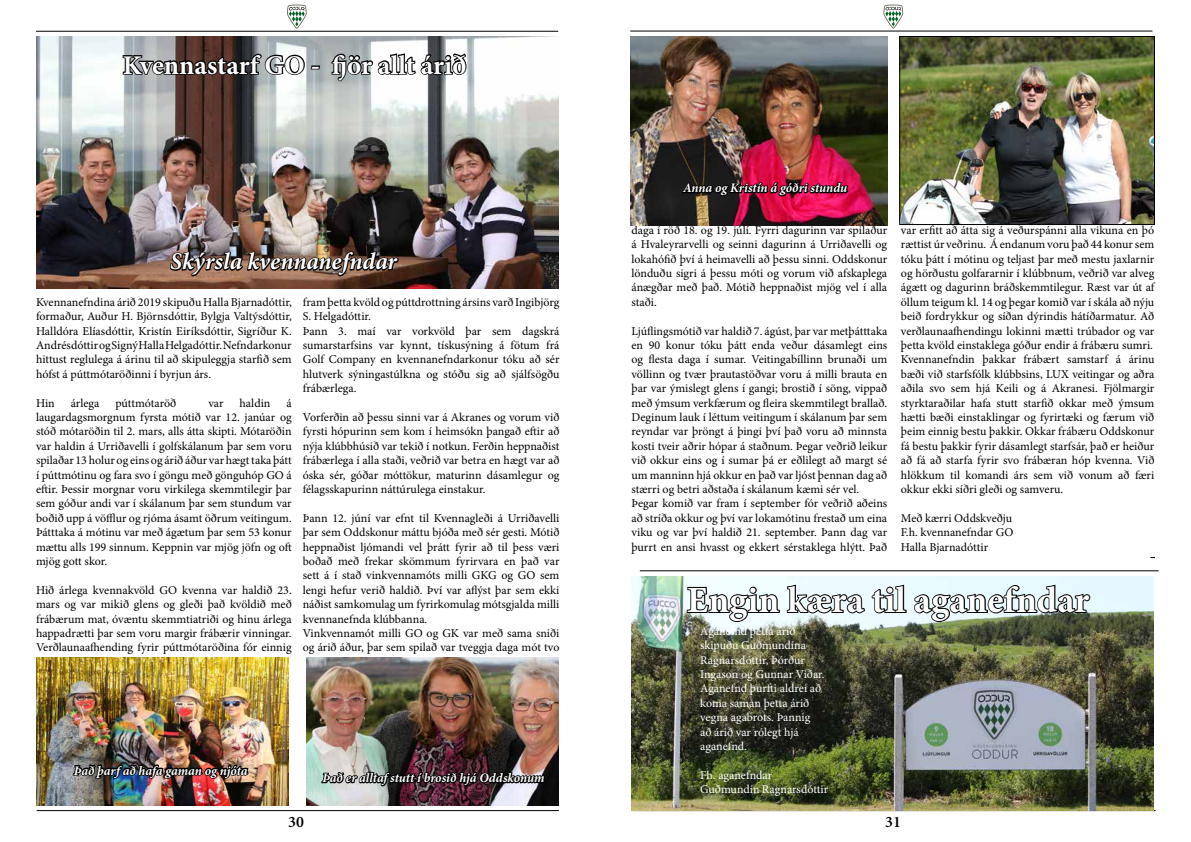
<style>
.page{position:relative;width:1191px;height:842px;background:#fff}
.page>*{position:absolute;margin:0;border:0;box-sizing:border-box;transform-origin:0 0}
.t1{font:700 37px "Minion Pro";color:#fff}
.t2{font:700 27px "Minion Pro";color:#fff}
.t3{font:italic 700 24px "Minion Pro";color:#fff}
.t4{font:600 16px "Minion Pro";color:#000}
.t5{font:italic 700 13px "Minion Pro";letter-spacing:-.005em;color:#fff}
.t6{font:12px/14.4px "Minion Pro";color:#000;text-align:justify}
.t7{font:12px/14.4px "Minion Pro";color:#fff}
</style>
<div class="page">
<svg style="left:287px;top:4px;width:20px;height:25px"></svg>
<hr style="left:36px;top:31px;width:522px;height:1px;background:#000">
<svg style="left:883px;top:4px;width:20px;height:25px"></svg>
<hr style="left:630px;top:31px;width:522px;height:1px;background:#000">
<hr style="left:37px;top:810px;width:522px;height:1px;background:#000">
<hr style="left:633px;top:810px;width:522px;height:1px;background:#000">
<img style="left:36px;top:36px;width:522px;height:252px">
<img style="left:169px;top:251px;width:230px;height:27px">
<svg style="left:122px;top:53px;width:199px;height:23px;background:#585454"></svg>
<svg style="left:330px;top:30px;width:137px;height:52px"></svg>
<img style="left:36px;top:657px;width:252px;height:149px">
<img style="left:306px;top:657px;width:252px;height:149px">
<img style="left:320px;top:771px;width:227px;height:16px">
<img style="left:71px;top:763px;width:179px;height:17px">
<hr style="left:640px;top:570px;width:518px;height:1px;background:#000">
<img style="left:631px;top:36px;width:256px;height:189px">
<img style="left:631px;top:576px;width:522px;height:234px">
<svg style="left:686px;top:583px;width:221px;height:40px"></svg>
<svg style="left:913px;top:583px;width:178px;height:40px;background:#94a09e"></svg>
<img style="left:901px;top:38px;width:252px;height:185px">
<div style="left:899px;top:36px;width:256px;height:189px;border:1px solid #000"></div>
<img style="left:680px;top:157px;width:169px;height:40px">
<h2 class="t2" style="left:123px;top:46px;width:345px">Kvennastarf GO - fjör allt árið</h2>
<h3 class="t3" style="left:170px;top:245px;width:228px">Skýrsla kvennanefndar</h3>
<p class="t6" style="left:36px;top:295px;width:257px">Kvennanefndina árið 2019 skipuðu Halla Bjarnadóttir, formaður, Auður H. Björnsdóttir, Bylgja Valtýsdóttir, Halldóra Elíasdóttir, Kristín Eiríksdóttir, Sigríður K.<br>Andrésdóttir og Signý Halla Helgadóttir. Nefndarkonur hittust reglulega á árinu til að skipuleggja starfið sem hófst á púttmótaröðinni í byrjun árs.</p>
<p class="t6" style="left:36px;top:396px;width:20px">Hin</p>
<p class="t6" style="left:71px;top:396px;width:30px">árlega</p>
<p class="t6" style="left:115px;top:396px;width:62px">púttmótaröð</p>
<p class="t6" style="left:208px;top:396px;width:17px">var</p>
<p class="t6" style="left:240px;top:396px;width:32px">haldin</p>
<p class="t6" style="left:36px;top:396px;width:257px;text-indent:250px">á laugardagsmorgnum fyrsta mótið var 12. janúar og stóð mótaröðin til 2. mars, alls átta skipti. Mótaröðin var haldin á Urriðavelli í golfskálanum þar sem voru spilaðar 13 holur og eins og árið áður var hægt taka þátt í púttmótinu og fara svo í göngu með gönguhóp GO á eftir. Þessir morgnar voru virkilega skemmtilegir þar sem góður andi var í skálanum þar sem stundum var boðið upp á vöfflur og rjóma ásamt öðrum veitingum.<br>Þátttaka á mótinu var með ágætum þar sem 53 konur mættu alls 199 sinnum. Keppnin var mjög jöfn og oft mjög gott skor.</p>
<p class="t6" style="left:36px;top:583px;width:257px">Hið árlega kvennakvöld GO kvenna var haldið 23. mars og var mikið glens og gleði það kvöldið með frábærum mat, óvæntu skemmtiatriði og hinu árlega happadrætti þar sem voru margir frábærir vinningar.<br>Verðlaunaafhending fyrir púttmótaröðina fór einnig</p>
<p class="t6" style="left:303px;top:295px;width:258px;text-align:left">fram þetta kvöld og púttdrottning ársins varð Ingibjörg S. Helgadóttir.<br>Þann 3. maí var vorkvöld þar sem dagskrá sumarstarfsins var kynnt, tískusýning á fötum frá Golf Company en kvennanefndarkonur tóku að sér hlutverk sýningastúlkna og stóðu sig að sjálfsögðu frábærlega.</p>
<p class="t6" style="left:303px;top:410px;width:258px">Vorferðin að þessu sinni var á Akranes og vorum við fyrsti hópurinn sem kom í heimsókn þangað eftir að nýja klúbbhúsið var tekið í notkun. Ferðin heppnaðist frábærlega í alla staði, veðrið var betra en hægt var að óska sér, góðar móttökur, maturinn dásamlegur og félagsskapurinn náttúrulega einstakur.</p>
<p class="t6" style="left:303px;top:511px;width:258px;text-align:left">Þann 12. júní var efnt til Kvennagleði á Urriðavelli þar sem Oddskonur máttu bjóða með sér gesti. Mótið heppnaðist ljómandi vel þrátt fyrir að til þess væri boðað með frekar skömmum fyrirvara en það var sett á í stað vinkvennamóts milli GKG og GO sem lengi hefur verið haldið. Því var aflýst þar sem ekki náðist samkomulag um fyrirkomulag mótsgjalda milli kvennanefnda klúbbanna.<br>Vinkvennamót milli GO og GK var með sama sniði og árið áður, þar sem spilað var tveggja daga mót tvo</p>
<p class="t5" style="left:74px;top:761px;width:175px">Það þarf að hafa gaman og njóta</p>
<p class="t5" style="left:322px;top:769px;width:224px">Það er alltaf stutt í brosið hjá Oddskonum</p>
<p class="t5" style="left:683px;top:179px;width:166px">Anna og Kristín á góðri stundu</p>
<p class="t6" style="left:631px;top:223px;width:257px">daga í röð 18. og 19. júlí. Fyrri dagurinn var spilaður á Hvaleyrarvelli og seinni dagurinn á Urriðavelli og lokahófið því á heimavelli að þessu sinni. Oddskonur lönduðu sigri á þessu móti og vorum við afskaplega ánægðar með það. Mótið heppnaðist mjög vel í alla staði.</p>
<p class="t6" style="left:631px;top:324px;width:257px;text-align:left">Ljúflingsmótið var haldið 7. ágúst, þar var metþátttaka en 90 konur tóku þátt enda veður dásamlegt eins og flesta daga í sumar. Veitingabíllinn brunaði um völlinn og tvær þrautastöðvar voru á milli brauta en þar var ýmislegt glens í gangi; brostið í söng, vippað með ýmsum verkfærum og fleira skemmtilegt brallað.<br>Deginum lauk í léttum veitingum í skálanum þar sem reyndar var þröngt á þingi því það voru að minnsta kosti tveir aðrir hópar á staðnum. Þegar veðrið leikur við okkur eins og í sumar þá er eðlilegt að margt sé um manninn hjá okkur en það var ljóst þennan dag að stærri og betri aðstaða í skálanum kæmi sér vel.<br>Þegar komið var fram í september fór veðrið aðeins að stríða okkur og því var lokamótinu frestað um eina viku og var því haldið 21. september. Þann dag var þurrt en ansi hvasst og ekkert sérstaklega hlýtt. Það</p>
<p class="t6" style="left:901px;top:223px;width:255px;text-align:left">var erfitt að átta sig á veðurspánni alla vikuna en þó rættist úr veðrinu. Á endanum voru það 44 konur sem tóku þátt í mótinu og teljast þar með mestu jaxlarnir og hörðustu golfararnir í klúbbnum, veðrið var alveg ágætt og dagurinn bráðskemmtilegur. Ræst var út af öllum teigum kl. 14 og þegar komið var í skála að nýju beið fordrykkur og síðan dýrindis hátíðarmatur. Að verðlaunaafhendingu lokinni mætti trúbador og var þetta kvöld einstaklega góður endir á frábæru sumri.<br>Kvennanefndin þakkar frábært samstarf á árinu bæði við starfsfólk klúbbsins, LUX veitingar og aðra aðila svo sem hjá Keili og á Akranesi. Fjölmargir styrktaraðilar hafa stutt starfið okkar með ýmsum hætti bæði einstaklingar og fyrirtæki og færum við þeim einnig bestu þakkir. Okkar frábæru Oddskonur fá bestu þakkir fyrir dásamlegt starfsár, það er heiður að fá að starfa fyrir svo frábæran hóp kvenna. Við hlökkum til komandi árs sem við vonum að færi okkur ekki síðri gleði og samveru.</p>
<p class="t6" style="left:901px;top:511px;width:114px">Með kærri Oddskveðju F.h. kvennanefndar GO Halla Bjarnadóttir</p>
<h1 class="t1" style="left:687px;top:574px;width:404px">Engin kæra til aganefndar</h1>
<p class="t7" style="left:700px;top:624px;width:126px">Aganefnd þetta árið skipuðu Guðmundína<br>Ragnarsdóttir, Þórður<br>Ingason og Gunnar Viðar.<br>Aganefnd þurfti aldrei að koma saman þetta árið vegna agabrots. Þannig að árið var rólegt hjá aganefnd.</p>
<p class="t7" style="left:700px;top:768px;width:130px">Fh. aganefndar<br>Guðmundín Ragnarsdóttir</p>
<h3 class="t4" style="left:288px;top:810px;width:17px">30</h3>
<h3 class="t4" style="left:885px;top:810px;width:17px">31</h3>
</div>
